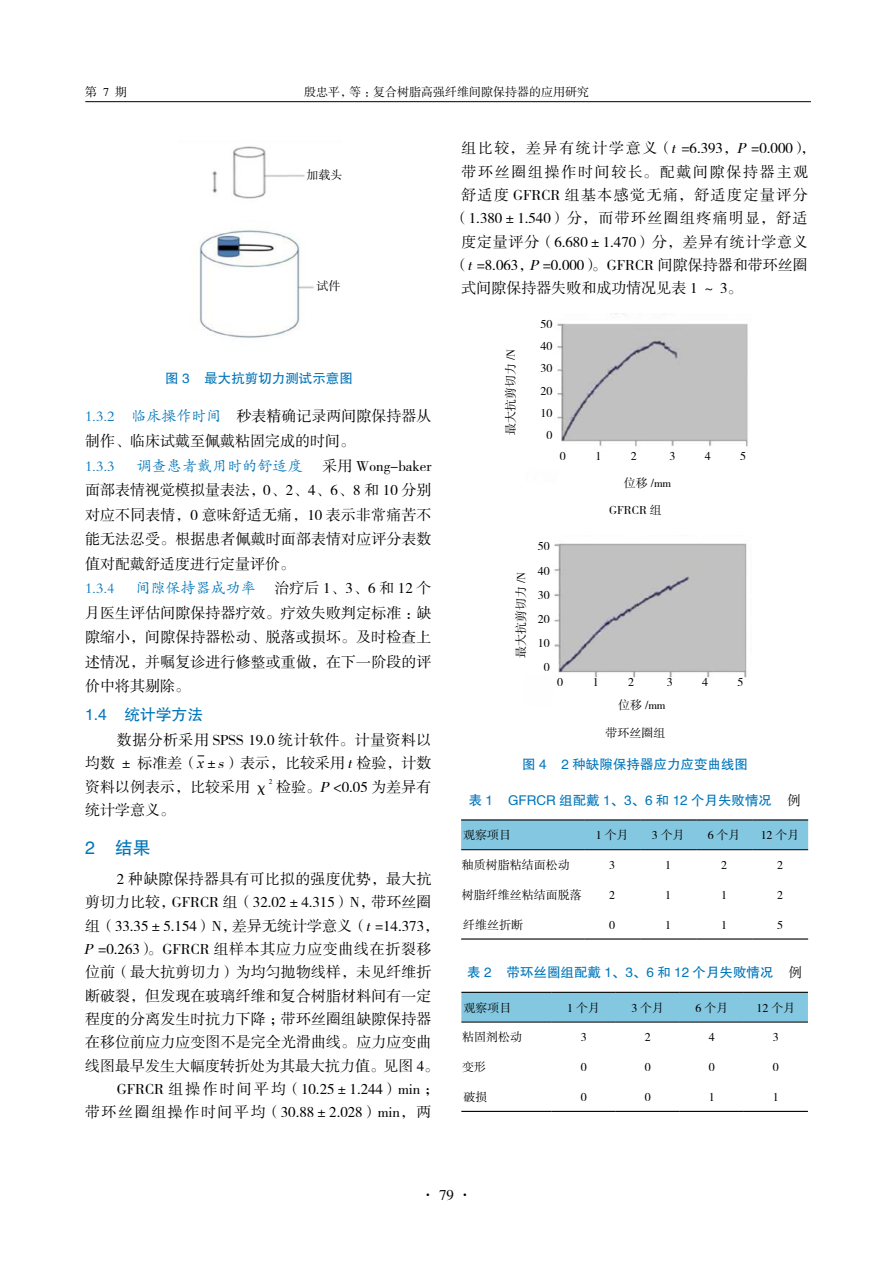
<style>
.page{position:relative;width:893px;height:1263px;background:#fff}
.page>*{position:absolute;margin:0;border:0;box-sizing:border-box;transform-origin:0 0}
.t1{font:18px "FZHTK GBK1 0";color:#0075b9}
.t2{font:15.75px "FZHTK GBK1 0";color:#0075b9}
.t3{font:15px/24.5px "FZSSK GBK1 0";letter-spacing:.005em;color:#000;text-align:justify}
.t4{font:15px "FZSSK GBK1 0";letter-spacing:.105em;color:#000}
.t5{font:15px "FZSSK GBK1 0";letter-spacing:.04em;color:#000}
.t6{font:15px "FZSSK GBK1 0";letter-spacing:.09em;color:#000}
.t7{font:15px "FZSSK GBK1 0";letter-spacing:.05em;color:#000}
.t8{font:15px "FZSSK GBK1 0";letter-spacing:.095em;color:#000}
.t9{font:15px "FZKTK GBK1 0";letter-spacing:.005em;color:#0075b9}
.t10{font:15px "FZSSK GBK1 0";letter-spacing:.11em;color:#000}
.t11{font:13.5px "FZHTK GBK1 0";color:#0075b9}
.t12{font:12px/22.4px "FZSSK GBK1 0";color:#000;text-align:center}
.t13{font:7.2px "FZSSK GBK1 0";color:#000}
.s1{font-family:"FZKTK GBK1 0";color:#0075b9}
.s2{font-family:"Times New Roman";font-style:italic}
.s3{font-style:italic}
.s4{font-family:"FZSSK GBK1 0";color:#000}
</style>
<div class="page">
<hr style="left:85px;top:101px;width:726px;height:1px;background:#000">
<div style="left:461px;top:820px;width:347px;height:29px;background:#83c7e0"></div>
<hr style="left:461px;top:819px;width:123px;height:1px;background:#000">
<hr style="left:461px;top:849px;width:123px;height:1px;background:#000">
<hr style="left:461px;top:938px;width:123px;height:1px;background:#000">
<hr style="left:584px;top:938px;width:56px;height:1px;background:#000">
<hr style="left:640px;top:938px;width:56px;height:1px;background:#000">
<hr style="left:696px;top:938px;width:56px;height:1px;background:#000">
<hr style="left:752px;top:938px;width:56px;height:1px;background:#000">
<hr style="left:584px;top:819px;width:56px;height:1px;background:#000">
<hr style="left:584px;top:849px;width:56px;height:1px;background:#000">
<hr style="left:640px;top:819px;width:56px;height:1px;background:#000">
<hr style="left:640px;top:849px;width:56px;height:1px;background:#000">
<hr style="left:696px;top:819px;width:56px;height:1px;background:#000">
<hr style="left:696px;top:849px;width:56px;height:1px;background:#000">
<hr style="left:752px;top:819px;width:56px;height:1px;background:#000">
<hr style="left:752px;top:849px;width:56px;height:1px;background:#000">
<img style="left:199px;top:146px;width:116px;height:193px">
<div style="left:461px;top:993px;width:347px;height:29px;background:#83c7e0"></div>
<svg style="left:461px;top:1110px;width:347px;height:1px"></svg>
<hr style="left:461px;top:992px;width:91px;height:1px;background:#000">
<hr style="left:461px;top:1022px;width:91px;height:1px;background:#000">
<hr style="left:461px;top:1111px;width:91px;height:1px;background:#000">
<hr style="left:552px;top:1111px;width:64px;height:1px;background:#000">
<hr style="left:616px;top:1111px;width:64px;height:1px;background:#000">
<hr style="left:680px;top:1111px;width:64px;height:1px;background:#000">
<hr style="left:744px;top:1111px;width:64px;height:1px;background:#000">
<hr style="left:552px;top:992px;width:64px;height:1px;background:#000">
<hr style="left:552px;top:1022px;width:64px;height:1px;background:#000">
<hr style="left:616px;top:992px;width:64px;height:1px;background:#000">
<hr style="left:616px;top:1022px;width:64px;height:1px;background:#000">
<hr style="left:680px;top:992px;width:64px;height:1px;background:#000">
<hr style="left:680px;top:1022px;width:64px;height:1px;background:#000">
<hr style="left:744px;top:992px;width:64px;height:1px;background:#000">
<hr style="left:744px;top:1022px;width:64px;height:1px;background:#000">
<img style="left:557px;top:313px;width:191px;height:134px">
<img style="left:554px;top:543px;width:193px;height:135px">
<p class="t12" style="left:85px;top:81px;width:43px">第 7 期</p>
<p class="t12" style="left:304px;top:81px;width:286px">殷忠平，等：复合树脂高强纤维间隙保持器的应用研究</p>
<p class="t12" style="left:307px;top:164px;width:37px">加载头</p>
<p class="t12" style="left:317px;top:275px;width:25px">试件</p>
<p class="t11" style="left:165px;top:371px;width:189px">图 3 最大抗剪切力测试示意图</p>
<p class="t3" style="left:85px;top:404px;width:348px;line-height:25.3px"><span class="s1">1.3.2 临床操作时间</span> 秒表精确记录两间隙保持器从制作、临床试戴至佩戴粘固完成的时间。</p>
<p class="t9" style="left:85px;top:458px;width:31px">1.3.3</p>
<p class="t9" style="left:137px;top:458px;width:167px">调查患者戴用时的舒适度</p>
<p class="t3" style="left:85px;top:454px;width:348px;text-indent:237px">采用 Wong-baker面部表情视觉模拟量表法，0、2、4、6、8 和 10 分别对应不同表情，0 意味舒适无痛，10 表示非常痛苦不能无法忍受。根据患者佩戴时面部表情对应评分表数值对配戴舒适度进行定量评价。</p>
<p class="t9" style="left:85px;top:580px;width:31px">1.3.4</p>
<p class="t3" style="left:85px;top:577px;width:348px;text-indent:51px"><span class="s1">间隙保持器成功率</span> 治疗后 1、3、6 和 12 个月医生评估间隙保持器疗效。疗效失败判定标准：缺隙缩小，间隙保持器松动、脱落或损坏。及时检查上述情况，并嘱复诊进行修整或重做，在下一阶段的评价中将其剔除。</p>
<p class="t2" style="left:85px;top:706px;width:120px">1.4 统计学方法</p>
<p class="t3" style="left:85px;top:729px;width:348px;line-height:23.4px;text-indent:32px">数据分析采用 SPSS 19.0 统计软件。计量资料以均数 ± 标准差（<span class="s2">x</span>±<span class="s3">s</span>）表示，比较采用 <span class="s3">t</span>检验，计数资料以例表示，比较采用 χ</p>
<p class="t13" style="left:269px;top:778px;width:5px">2</p>
<p class="t3" style="left:276px;top:775px;width:157px">检验。<span class="s3">P</span>&lt;0.05 为差异有</p>
<p class="t3" style="left:85px;top:798px;width:91px">统计学意义。</p>
<p class="t1" style="left:85px;top:837px;width:67px">2 结果</p>
<p class="t3" style="left:117px;top:867px;width:316px">2 种缺隙保持器具有可比拟的强度优势，最大抗</p>
<p class="t3" style="left:85px;top:891px;width:348px">剪切力比较，GFRCR 组（32.02±4.315）N，带环丝圈</p>
<p class="t3" style="left:85px;top:914px;width:356px">组（33.35±5.154）N，差异无统计学意义（<span class="s3">t</span>=14.373，</p>
<p class="t5" style="left:84px;top:941px;width:349px"><span class="s3">P</span>=0.263）。GFRCR 组样本其应力应变曲线在折裂移</p>
<p class="t3" style="left:85px;top:961px;width:348px">位前（最大抗剪切力）为均匀抛物线样，未见纤维折</p>
<p class="t3" style="left:85px;top:984px;width:348px">断破裂，但发现在玻璃纤维和复合树脂材料间有一定</p>
<p class="t3" style="left:85px;top:1007px;width:348px">程度的分离发生时抗力下降；带环丝圈组缺隙保持器</p>
<p class="t3" style="left:85px;top:1031px;width:348px">在移位前应力应变图不是完全光滑曲线。应力应变曲</p>
<p class="t3" style="left:85px;top:1054px;width:356px">线图最早发生大幅度转折处为其最大抗力值。见图 4。</p>
<p class="t3" style="left:117px;top:1077px;width:324px">GFRCR 组操作时间平均（10.25±1.244）min ；</p>
<p class="t4" style="left:85px;top:1104px;width:348px">带环丝圈组操作时间平均（30.88±2.028）min，两</p>
<p class="t4" style="left:461px;top:140px;width:356px">组比较，差异有统计学意义（<span class="s3">t</span> =6.393，<span class="s3">P</span> =0.000），</p>
<p class="t10" style="left:461px;top:164px;width:348px">带环丝圈组操作时间较长。配戴间隙保持器主观</p>
<p class="t8" style="left:461px;top:187px;width:348px">舒适度 GFRCR 组基本感觉无痛，舒适度定量评分</p>
<p class="t6" style="left:454px;top:210px;width:356px">（1.380±1.540）分，而带环丝圈组疼痛明显，舒适</p>
<p class="t7" style="left:461px;top:234px;width:348px">度定量评分（6.680±1.470）分，差异有统计学意义</p>
<p class="t3" style="left:454px;top:253px;width:356px">（<span class="s3">t</span>=8.063，<span class="s3">P</span>=0.000）。GFRCR 间隙保持器和带环丝圈</p>
<p class="t3" style="left:461px;top:277px;width:283px">式间隙保持器失败和成功情况见表 1 ～ 3。</p>
<p class="t12" style="left:500px;top:435px;width:88px;rotate:-90deg">最大抗剪切力 /N</p>
<p class="t12" style="left:510px;top:658px;width:88px;rotate:-90deg">最大抗剪切力 /N</p>
<p class="t12" style="left:541px;top:313px;width:13px">50<br>40<br>30<br>20<br>10<br>0</p>
<p class="t12" style="left:560px;top:446px;width:7px">0</p>
<p class="t12" style="left:595px;top:446px;width:7px">1</p>
<p class="t12" style="left:631px;top:446px;width:7px">2</p>
<p class="t12" style="left:669px;top:446px;width:7px">3</p>
<p class="t12" style="left:705px;top:446px;width:7px">4</p>
<p class="t12" style="left:740px;top:446px;width:7px">5</p>
<p class="t12" style="left:624px;top:472px;width:49px">位移 /mm</p>
<p class="t12" style="left:538px;top:535px;width:13px;line-height:24.2px">50<br>40<br>30<br>20<br>10<br>0</p>
<p class="t12" style="left:609px;top:499px;width:54px">GFRCR 组</p>
<p class="t12" style="left:557px;top:672px;width:7px">0</p>
<p class="t12" style="left:593px;top:672px;width:7px">1</p>
<p class="t12" style="left:628px;top:672px;width:7px">2</p>
<p class="t12" style="left:667px;top:672px;width:7px">3</p>
<p class="t12" style="left:702px;top:672px;width:7px">4</p>
<p class="t12" style="left:738px;top:672px;width:7px">5</p>
<p class="t12" style="left:618px;top:694px;width:49px">位移 /mm</p>
<p class="t12" style="left:605px;top:723px;width:61px">带环丝圈组</p>
<p class="t11" style="left:522px;top:756px;width:227px">图 4 2 种缺隙保持器应力应变曲线图</p>
<p class="t11" style="left:469px;top:793px;width:333px">表 1 GFRCR 组配戴 1、3、6 和 12 个月失败情况 <span class="s4">例</span></p>
<p class="t12" style="left:463px;top:825px;width:49px">观察项目</p>
<p class="t12" style="left:596px;top:825px;width:34px">1 个月</p>
<p class="t12" style="left:652px;top:825px;width:34px">3 个月</p>
<p class="t12" style="left:708px;top:825px;width:34px">6 个月</p>
<p class="t12" style="left:761px;top:825px;width:40px">12 个月</p>
<p class="t12" style="left:462px;top:854px;width:109px">釉质树脂粘结面松动</p>
<p class="t12" style="left:609px;top:854px;width:7px">3</p>
<p class="t12" style="left:665px;top:854px;width:7px">1</p>
<p class="t12" style="left:721px;top:854px;width:7px">2</p>
<p class="t12" style="left:777px;top:854px;width:7px">2</p>
<p class="t12" style="left:462px;top:884px;width:121px">树脂纤维丝粘结面脱落</p>
<p class="t12" style="left:609px;top:884px;width:7px">2</p>
<p class="t12" style="left:665px;top:884px;width:7px">1</p>
<p class="t12" style="left:721px;top:884px;width:7px">1</p>
<p class="t12" style="left:777px;top:884px;width:7px">2</p>
<p class="t12" style="left:463px;top:914px;width:61px">纤维丝折断</p>
<p class="t12" style="left:609px;top:914px;width:7px">0</p>
<p class="t12" style="left:665px;top:914px;width:7px">1</p>
<p class="t12" style="left:721px;top:914px;width:7px">1</p>
<p class="t12" style="left:777px;top:914px;width:7px">5</p>
<p class="t11" style="left:467px;top:965px;width:336px">表 2 带环丝圈组配戴 1、3、6 和 12 个月失败情况 <span class="s4">例</span></p>
<p class="t12" style="left:463px;top:997px;width:49px">观察项目</p>
<p class="t12" style="left:567px;top:997px;width:34px">1 个月</p>
<p class="t12" style="left:631px;top:997px;width:34px">3 个月</p>
<p class="t12" style="left:695px;top:997px;width:34px">6 个月</p>
<p class="t12" style="left:756px;top:997px;width:40px">12 个月</p>
<p class="t12" style="left:462px;top:1027px;width:61px">粘固剂松动</p>
<p class="t12" style="left:581px;top:1027px;width:7px">3</p>
<p class="t12" style="left:645px;top:1027px;width:7px">2</p>
<p class="t12" style="left:709px;top:1027px;width:7px">4</p>
<p class="t12" style="left:773px;top:1027px;width:7px">3</p>
<p class="t12" style="left:462px;top:1056px;width:25px">变形</p>
<p class="t12" style="left:581px;top:1056px;width:7px">0</p>
<p class="t12" style="left:645px;top:1056px;width:7px">0</p>
<p class="t12" style="left:709px;top:1056px;width:7px">0</p>
<p class="t12" style="left:773px;top:1056px;width:7px">0</p>
<p class="t12" style="left:463px;top:1086px;width:25px">破损</p>
<p class="t12" style="left:581px;top:1086px;width:7px">0</p>
<p class="t12" style="left:645px;top:1086px;width:7px">0</p>
<p class="t12" style="left:709px;top:1086px;width:7px">1</p>
<p class="t12" style="left:773px;top:1086px;width:7px">1</p>
<p class="t3" style="left:420px;top:1183px;width:54px">· 79 ·</p>
</div>
